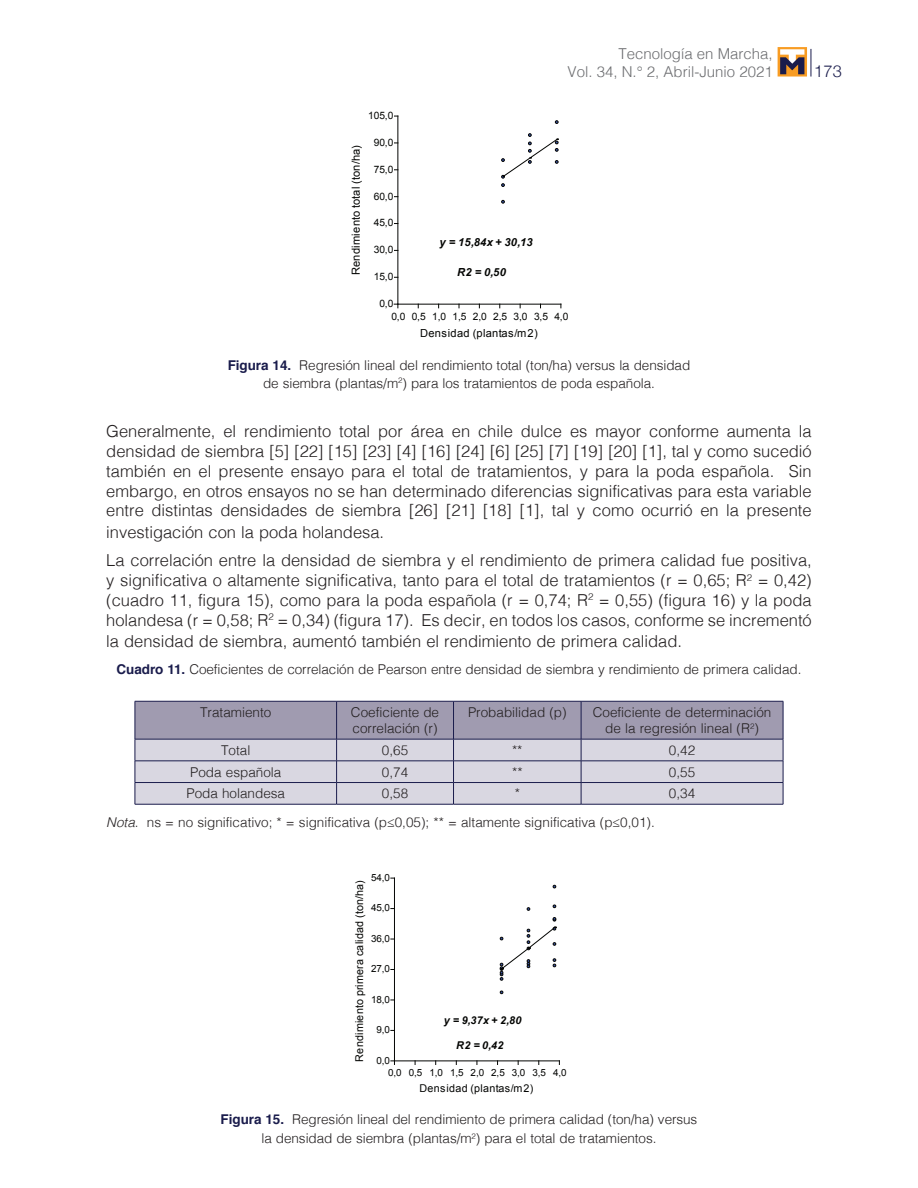
<style>
.page{position:relative;width:918px;height:1188px;background:#fff}
.page>*{position:absolute;margin:0;border:0;box-sizing:border-box;transform-origin:0 0}
.t1{font:300 16.5px/19.8px "Helvetica";color:#231f20;text-align:justify}
.t2{font:300 16.5px "Helvetica Neue";color:#1a1c4c}
.t3{font:300 15px/18px "Helvetica";color:#6c6d70;text-align:right}
.t4{font:300 13.5px/16.2px "Helvetica";letter-spacing:-.005em;color:#231f20;text-align:center}
.t5{font:11.1px "Arial";letter-spacing:.025em;color:#040503}
.t6{font:italic 700 11.1px "Arial";letter-spacing:.025em;color:#040503}
.t7{font:10.8px "Arial";letter-spacing:.025em;color:#040503}
.t8{font:italic 700 10.8px "Arial";letter-spacing:.025em;color:#040503}
.t9{font:10.2px "Arial";letter-spacing:-.01em;color:#040503}
.t10{font:9.9px "Arial";letter-spacing:-.01em;color:#040503}
.s1{font-weight:700;color:#1a1c4c}
.s2{font-style:italic}
</style>
<div class="page">
<svg style="left:811px;top:49px;width:1px;height:28px"></svg>
<svg style="left:778px;top:47px;width:29px;height:30px"></svg>
<svg style="left:780px;top:49px;width:24px;height:25px"></svg>
<hr style="left:398px;top:304px;width:163px;height:1px;background:#040503">
<hr style="left:397px;top:116px;width:1px;height:188px;background:#040503">
<svg style="left:501px;top:200px;width:4px;height:4px"></svg>
<svg style="left:555px;top:120px;width:4px;height:4px"></svg>
<svg style="left:501px;top:133px;width:58px;height:54px"></svg>
<svg style="left:135px;top:701px;width:649px;height:103px;background:#bcb9c8"></svg>
<hr style="left:135px;top:804px;width:202px;height:1px;background:#1a1c4c">
<hr style="left:337px;top:804px;width:117px;height:1px;background:#1a1c4c">
<hr style="left:454px;top:804px;width:127px;height:1px;background:#1a1c4c">
<hr style="left:581px;top:804px;width:202px;height:1px;background:#1a1c4c">
<hr style="left:394px;top:1060px;width:165px;height:1px;background:#040503">
<hr style="left:394px;top:878px;width:1px;height:183px;background:#040503">
<svg style="left:527px;top:907px;width:3px;height:4px"></svg>
<svg style="left:500px;top:917px;width:56px;height:64px"></svg>
<p class="t9" style="left:368px;top:109px;width:27px">105,0</p>
<p class="t5" style="left:349px;top:275px;width:132px;rotate:-90deg">Rendimiento total (ton/ha)</p>
<p class="t9" style="left:374px;top:136px;width:21px">90,0</p>
<p class="t9" style="left:374px;top:162px;width:21px">75,0</p>
<p class="t9" style="left:374px;top:189px;width:21px">60,0</p>
<p class="t9" style="left:374px;top:216px;width:21px">45,0</p>
<p class="t9" style="left:374px;top:243px;width:21px">30,0</p>
<p class="t9" style="left:374px;top:270px;width:21px">15,0</p>
<p class="t9" style="left:379px;top:297px;width:15px">0,0</p>
<p class="t3" style="left:568px;top:43px;width:207px">Tecnología en Marcha,<br>Vol. 34, N.° 2, Abril-Junio 2021</p>
<p class="t6" style="left:440px;top:235px;width:95px">y = 15,84x + 30,13</p>
<p class="t6" style="left:457px;top:265px;width:50px">R2 = 0,50</p>
<p class="t9" style="left:391px;top:310px;width:179px">0,0 0,5 1,0 1,5 2,0 2,5 3,0 3,5 4,0</p>
<p class="t5" style="left:420px;top:325px;width:119px">Densidad (plantas/m2)</p>
<p class="t2" style="left:814px;top:57px;width:29px">173</p>
<p class="t4" style="left:228px;top:355px;width:464px;line-height:18px"><span class="s1">Figura 14.</span> Regresión lineal del rendimiento total (ton/ha) versus la densidad de siembra (plantas/m<sup>2</sup>) para los tratamientos de poda española.</p>
<p class="t1" style="left:106px;top:420px;width:707px">Generalmente, el rendimiento total por área en chile dulce es mayor conforme aumenta la densidad de siembra [5] [22] [15] [23] [4] [16] [24] [6] [25] [7] [19] [20] [1], tal y como sucedió también en el presente ensayo para el total de tratamientos, y para la poda española. Sin embargo, en otros ensayos no se han determinado diferencias significativas para esta variable entre distintas densidades de siembra [26] [21] [18] [1], tal y como ocurrió en la presente</p>
<p class="t1" style="left:106px;top:517px;width:707px;line-height:28.3px">investigación con la poda holandesa.<br>La correlación entre la densidad de siembra y el rendimiento de primera calidad fue positiva,</p>
<p class="t1" style="left:106px;top:569px;width:707px">y significativa o altamente significativa, tanto para el total de tratamientos (r = 0,65; R<sup>2</sup> = 0,42) (cuadro 11, figura 15), como para la poda española (r = 0,74; R<sup>2</sup> = 0,55) (figura 16) y la poda holandesa (r = 0,58; R<sup>2</sup> = 0,34) (figura 17). Es decir, en todos los casos, conforme se incrementó</p>
<p class="t1" style="left:106px;top:630px;width:577px">la densidad de siembra, aumentó también el rendimiento de primera calidad.</p>
<p class="t4" style="left:117px;top:660px;width:686px"><span class="s1">Cuadro 11.</span> Coeficientes de correlación de Pearson entre densidad de siembra y rendimiento de primera calidad.</p>
<p class="t4" style="left:200px;top:703px;width:73px">Tratamiento</p>
<p class="t4" style="left:351px;top:703px;width:90px;text-align:left">Coeficiente de correlación (r)</p>
<p class="t4" style="left:468px;top:703px;width:100px">Probabilidad (p)</p>
<p class="t4" style="left:593px;top:703px;width:180px">Coeficiente de determinación de la regresión lineal (R<sup>2</sup>)</p>
<p class="t4" style="left:221px;top:741px;width:31px">Total</p>
<p class="t4" style="left:382px;top:741px;width:28px">0,65</p>
<p class="t4" style="left:512px;top:741px;width:12px">**</p>
<p class="t4" style="left:669px;top:741px;width:28px">0,42</p>
<p class="t4" style="left:190px;top:763px;width:93px">Poda española</p>
<p class="t4" style="left:382px;top:763px;width:28px">0,74</p>
<p class="t4" style="left:512px;top:763px;width:12px">**</p>
<p class="t4" style="left:669px;top:763px;width:28px">0,55</p>
<p class="t4" style="left:186px;top:784px;width:100px">Poda holandesa</p>
<p class="t4" style="left:382px;top:784px;width:28px">0,58</p>
<p class="t4" style="left:515px;top:784px;width:7px">*</p>
<p class="t4" style="left:669px;top:784px;width:28px">0,34</p>
<p class="t4" style="left:106px;top:813px;width:550px"><span class="s2">Nota</span>. ns = no significativo; * = significativa (p≤0,05); ** = altamente significativa (p≤0,01).</p>
<p class="t10" style="left:371px;top:871px;width:20px">54,0</p>
<p class="t7" style="left:352px;top:1062px;width:183px;rotate:-90deg">Rendimiento primera calidad (ton/ha)</p>
<p class="t10" style="left:371px;top:901px;width:20px">45,0</p>
<p class="t10" style="left:371px;top:932px;width:20px">36,0</p>
<p class="t10" style="left:371px;top:962px;width:20px">27,0</p>
<p class="t10" style="left:371px;top:993px;width:20px">18,0</p>
<p class="t10" style="left:377px;top:1023px;width:15px">9,0</p>
<p class="t10" style="left:377px;top:1054px;width:15px">0,0</p>
<p class="t8" style="left:444px;top:1013px;width:79px">y = 9,37x + 2,80</p>
<p class="t8" style="left:456px;top:1038px;width:49px">R2 = 0,42</p>
<p class="t10" style="left:388px;top:1066px;width:180px">0,0 0,5 1,0 1,5 2,0 2,5 3,0 3,5 4,0</p>
<p class="t7" style="left:420px;top:1081px;width:115px">Densidad (plantas/m2)</p>
<p class="t4" style="left:221px;top:1108px;width:478px;line-height:19.8px"><span class="s1">Figura 15.</span> Regresión lineal del rendimiento de primera calidad (ton/ha) versus la densidad de siembra (plantas/m<sup>2</sup>) para el total de tratamientos.</p>
</div>
